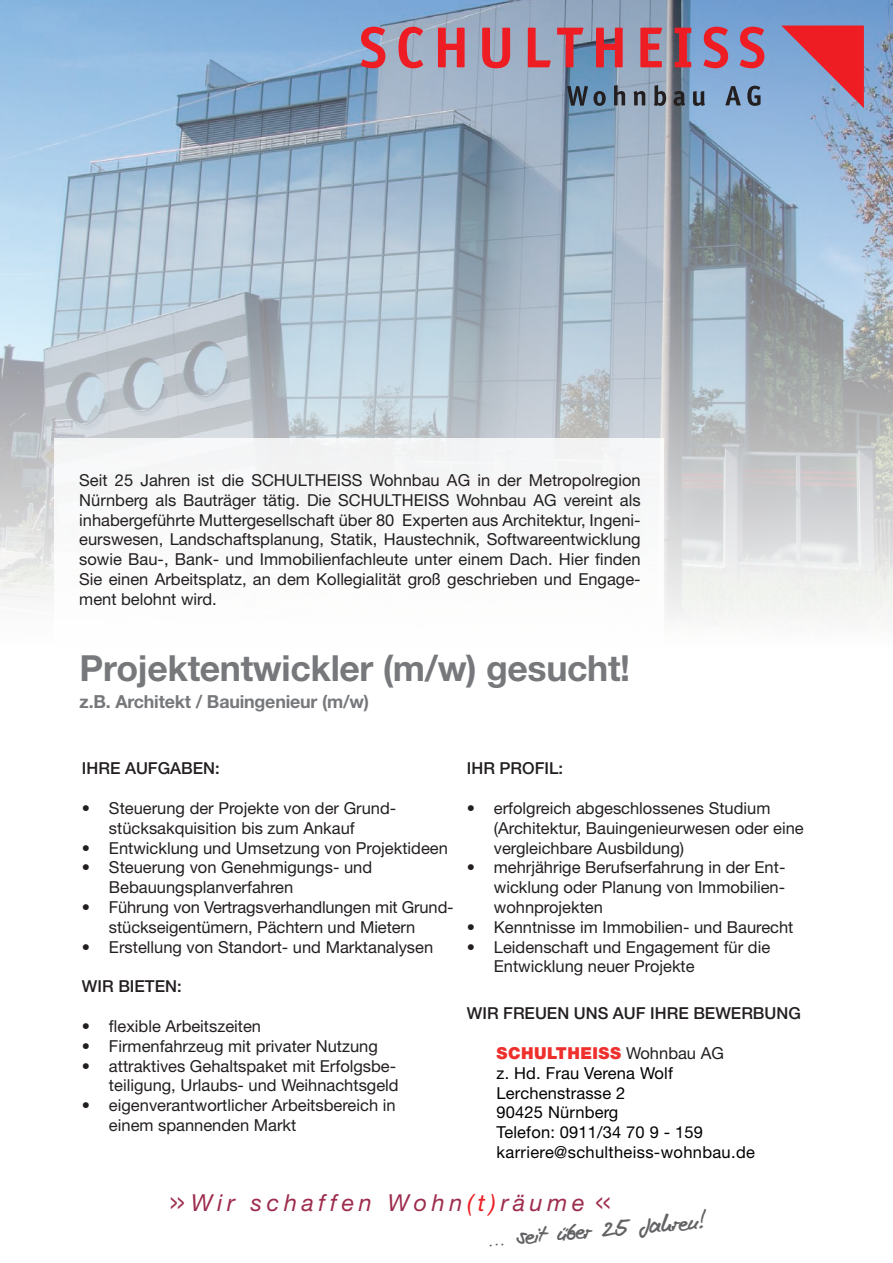
<style>
.page{position:relative;width:893px;height:1263px;background:#fff}
.page>*{position:absolute;margin:0;border:0;box-sizing:border-box;transform-origin:0 0}
.t1{font:700 36px "Helvetica Neue";letter-spacing:-.01em;color:#76787b}
.t2{font:italic 23.4px "Helvetica Neue";letter-spacing:.2em;color:#9d2c4d}
.t3{font:19.35px "Monizwo Plain";color:#636366}
.t4{font:700 18px "Helvetica Neue";letter-spacing:-.01em;color:#76787b}
.t5{font:16.5px/19.8px "Helvetica Neue";color:#231f20}
.t6{font:16.5px "Helvetica Neue";letter-spacing:.01em;color:#000}
.t7{font:500 16.5px "Helvetica Neue";color:#231f20}
.t8{font:900 16.5px "Helvetica Neue";letter-spacing:.03em;color:#ee2f2c}
.s1{font-weight:400;color:#231f20}
.s2{font-weight:500;font-style:normal}
.s3{color:#ee1d23}
</style>
<div class="page">
<img style="left:0;top:0;width:893px;height:620px">
<div style="left:54px;top:438px;width:609px;height:220px;background:#fff"></div>
<svg style="left:361px;top:27px;width:24px;height:41px"></svg>
<svg style="left:398px;top:27px;width:25px;height:41px"></svg>
<svg style="left:438px;top:28px;width:27px;height:39px"></svg>
<svg style="left:482px;top:28px;width:28px;height:40px"></svg>
<svg style="left:528px;top:28px;width:23px;height:39px"></svg>
<svg style="left:557px;top:28px;width:26px;height:39px"></svg>
<svg style="left:596px;top:28px;width:27px;height:39px"></svg>
<svg style="left:640px;top:28px;width:22px;height:39px"></svg>
<svg style="left:675px;top:28px;width:16px;height:39px"></svg>
<svg style="left:703px;top:27px;width:25px;height:41px"></svg>
<svg style="left:740px;top:27px;width:24px;height:41px"></svg>
<svg style="left:567px;top:86px;width:39px;height:20px"></svg>
<svg style="left:614px;top:85px;width:11px;height:20px"></svg>
<svg style="left:634px;top:91px;width:11px;height:14px"></svg>
<svg style="left:654px;top:85px;width:12px;height:21px"></svg>
<svg style="left:673px;top:91px;width:12px;height:15px"></svg>
<svg style="left:693px;top:91px;width:12px;height:15px"></svg>
<svg style="left:725px;top:86px;width:16px;height:19px"></svg>
<svg style="left:747px;top:86px;width:13px;height:20px"></svg>
<svg style="left:781px;top:26px;width:83px;height:82px;background:#b8647d"></svg>
<p class="t5" style="left:79px;top:470px;width:563px;text-align:justify">Seit 25 Jahren ist die SCHULTHEISS Wohnbau AG in der Metropolregion Nürnberg als Bauträger tätig. Die SCHULTHEISS Wohnbau AG vereint als inhabergeführte Muttergesellschaft über 80 Experten aus Architektur, Ingeni&shy;eurswesen, Landschaftsplanung, Statik, Haustechnik, Softwareentwicklung sowie Bau-, Bank- und Immobilienfachleute unter einem Dach. Hier finden Sie einen Arbeitsplatz, an dem Kollegialität groß geschrieben und Engage&shy;ment belohnt wird.</p>
<p class="t1" style="left:80px;top:645px;width:552px">Projektentwickler (m/w) gesucht!</p>
<p class="t4" style="left:80px;top:690px;width:291px">z.B. Architekt / Bauingenieur (m/w)</p>
<p class="t7" style="left:82px;top:759px;width:139px">IHRE AUFGABEN:</p>
<p class="t5" style="left:109px;top:798px;width:289px;text-indent:-27px">• Steuerung der Projekte von der Grund&shy;stücksakquisition bis zum Ankauf</p>
<p class="t5" style="left:82px;top:838px;width:367px">• Entwicklung und Umsetzung von Projektideen</p>
<p class="t5" style="left:109px;top:857px;width:265px;text-indent:-27px">• Steuerung von Genehmigungs- und<br>Bebauungsplanverfahren</p>
<p class="t5" style="left:109px;top:897px;width:346px;text-indent:-27px">• Führung von Vertragsverhandlungen mit Grund&shy;stückseigentümern, Pächtern und Mietern</p>
<p class="t5" style="left:82px;top:937px;width:353px">• Erstellung von Standort- und Marktanalysen</p>
<p class="t7" style="left:82px;top:976px;width:101px">WIR BIETEN:</p>
<p class="t5" style="left:82px;top:1016px;width:181px">• flexible Arbeitszeiten</p>
<p class="t5" style="left:82px;top:1036px;width:297px">• Firmenfahrzeug mit privater Nutzung</p>
<p class="t5" style="left:82px;top:1055px;width:318px;text-align:right">• attraktives Gehaltspaket mit Erfolgsbe&shy;teiligung, Urlaubs- und Weihnachtsgeld</p>
<p class="t5" style="left:109px;top:1095px;width:288px;text-indent:-27px">• eigenverantwortlicher Arbeitsbereich in einem spannenden Markt</p>
<p class="t7" style="left:467px;top:759px;width:98px">IHR PROFIL:</p>
<p class="t5" style="left:494px;top:798px;width:311px;text-indent:-27px">• erfolgreich abgeschlossenes Studium (Architektur, Bauingenieurwesen oder eine vergleichbare Ausbildung)</p>
<p class="t5" style="left:494px;top:857px;width:293px;text-align:justify;text-indent:-27px">• mehrjährige Berufserfahrung in der Ent&shy;wicklung oder Planung von Immobilien&shy;wohnprojekten</p>
<p class="t5" style="left:467px;top:917px;width:328px">• Kenntnisse im Immobilien- und Baurecht</p>
<p class="t5" style="left:494px;top:937px;width:278px;text-indent:-27px">• Leidenschaft und Engagement für die<br>Entwicklung neuer Projekte</p>
<p class="t7" style="left:467px;top:1003px;width:336px">WIR FREUEN UNS AUF IHRE BEWERBUNG</p>
<p class="t8" style="left:497px;top:1043px;width:229px">SCHULTHEISS <span class="s1">Wohnbau AG</span></p>
<p class="t6" style="left:497px;top:1063px;width:178px">z. Hd. Frau Verena Wolf</p>
<p class="t6" style="left:497px;top:1083px;width:130px">Lerchenstrasse 2</p>
<p class="t6" style="left:497px;top:1102px;width:123px">90425 Nürnberg</p>
<p class="t6" style="left:497px;top:1122px;width:208px">Telefon: 0911/34 70 9 - 159</p>
<p class="t6" style="left:497px;top:1142px;width:260px">karriere@schultheiss-wohnbau.de</p>
<p class="t2" style="left:171px;top:1188px;width:441px"><span class="s2">&gt;&gt;</span> Wir schaffen Wohn<span class="s3">(t)</span>räume <span class="s2">&lt;&lt;</span></p>
<p class="t3" style="left:487px;top:1229px;width:223px;rotate:-5deg">... seit über 25 Jahren!</p>
</div>
